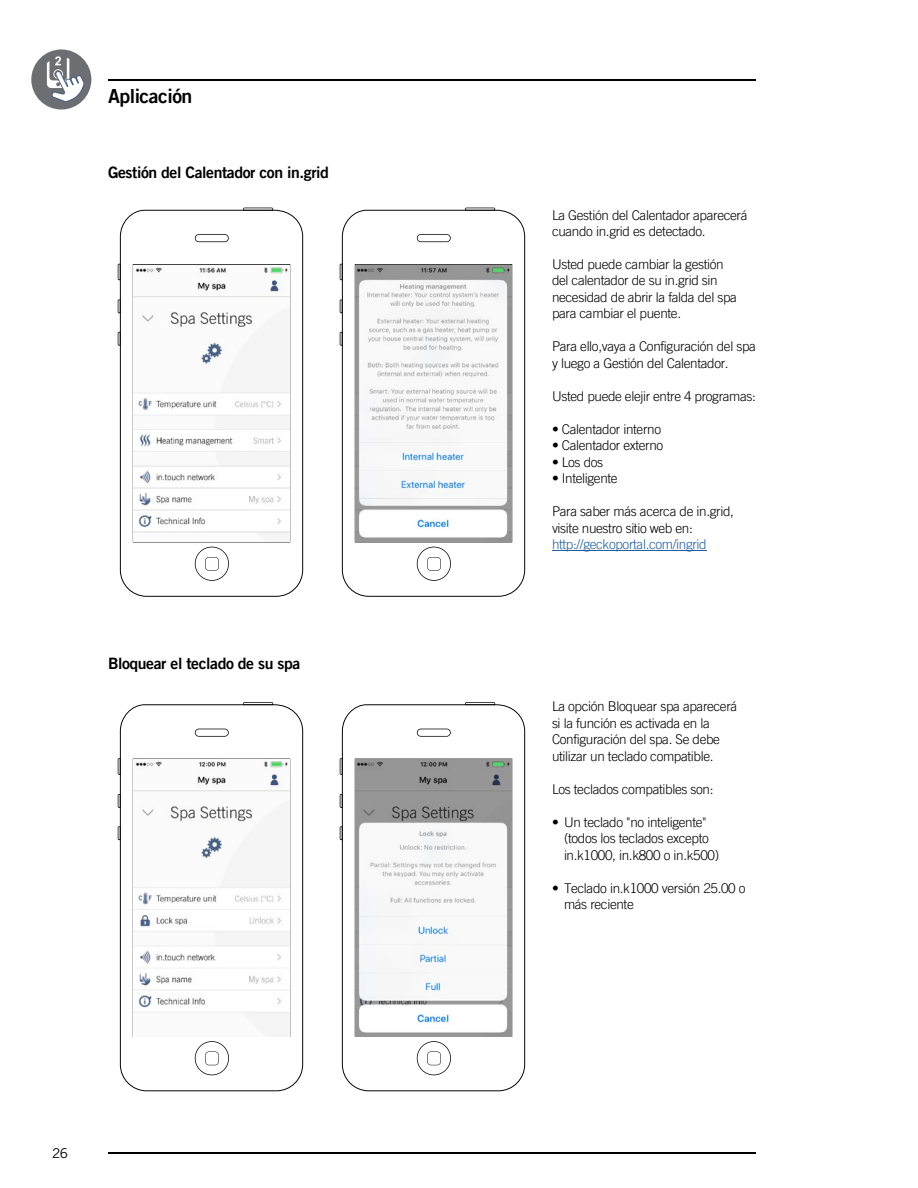
<style>
.page{position:relative;width:918px;height:1188px;background:#fff}
.page>*{position:absolute;margin:0;border:0;box-sizing:border-box;transform-origin:0 0}
.t1{font:19.5px "Trade Gothic LT Std Bd 2";letter-spacing:-.025em;color:#000}
.t2{font:15.75px "Trade Gothic LT Std Bd 2";letter-spacing:-.025em;color:#000}
.t3{font:300 13.5px/16.5px "Trade Gothic LT Std";letter-spacing:-.025em;color:#000}
.t4{font:300 13.5px "Trade Gothic LT Std";letter-spacing:-.025em;color:#215e9e}
.t5{font:13.5px "Trade Gothic LT Std";color:#000}
</style>
<div class="page">
<div style="left:31px;top:49px;width:60px;height:61px;background:#6d6e71;border-radius:50%"></div>
<svg style="left:47px;top:56px;width:37px;height:46px"></svg>
<hr style="left:108px;top:79px;width:648px;height:2px;background:#000">
<hr style="left:108px;top:1152px;width:648px;height:2px;background:#000">
<svg style="left:122px;top:210px;width:181px;height:387px"></svg>
<svg style="left:118px;top:208px;width:155px;height:373px"></svg>
<img style="left:133px;top:265px;width:157px;height:277px">
<svg style="left:344px;top:210px;width:181px;height:387px"></svg>
<svg style="left:340px;top:208px;width:155px;height:373px"></svg>
<img style="left:355px;top:265px;width:157px;height:277px">
<hr style="left:552px;top:551px;width:155px;height:1px;background:#215e9e">
<svg style="left:122px;top:704px;width:181px;height:387px"></svg>
<svg style="left:118px;top:702px;width:155px;height:373px"></svg>
<img style="left:133px;top:760px;width:157px;height:276px">
<svg style="left:344px;top:704px;width:181px;height:387px"></svg>
<svg style="left:340px;top:702px;width:155px;height:373px"></svg>
<img style="left:355px;top:760px;width:157px;height:276px">
<h1 class="t1" style="left:108px;top:84px;width:86px">Aplicación</h1>
<p class="t2" style="left:108px;top:163px;width:223px">Gestión del Calentador con in.grid</p>
<p class="t2" style="left:108px;top:653px;width:194px">Bloquear el teclado de su spa</p>
<p class="t5" style="left:52px;top:1145px;width:18px">26</p>
<p class="t3" style="left:552px;top:206px;width:197px">La Gestión del Calentador aparecerá cuando in.grid es detectado.</p>
<p class="t3" style="left:552px;top:256px;width:187px">Usted puede cambiar la gestión del calentador de su in.grid sin necesidad de abrir la falda del spa para cambiar el puente.</p>
<p class="t3" style="left:552px;top:338px;width:205px">Para ello,vaya a Configuración del spa y luego a Gestión del Calentador.</p>
<p class="t3" style="left:552px;top:388px;width:206px">Usted puede elejir entre 4 programas:</p>
<p class="t3" style="left:552px;top:421px;width:111px">• Calentador interno</p>
<p class="t3" style="left:552px;top:437px;width:113px">• Calentador externo</p>
<p class="t3" style="left:552px;top:454px;width:53px">• Los dos</p>
<p class="t3" style="left:552px;top:470px;width:67px">• Inteligente</p>
<p class="t3" style="left:552px;top:503px;width:183px">Para saber más acerca de in.grid, visite nuestro sitio web en:</p>
<p class="t4" style="left:552px;top:537px;width:156px">http://geckoportal.com/ingrid</p>
<p class="t3" style="left:552px;top:698px;width:187px">La opción Bloquear spa aparecerá si la función es activada en la<br>Configuración del spa. Se debe utilizar un teclado compatible.</p>
<p class="t3" style="left:552px;top:781px;width:163px">Los teclados compatibles son:</p>
<p class="t3" style="left:564px;top:814px;width:157px;text-indent:-12px">• Un teclado "no inteligente" (todos los teclados excepto in.k1000, in.k800 o in.k500)</p>
<p class="t3" style="left:564px;top:880px;width:183px;text-indent:-12px">• Teclado in.k1000 versión 25.00 o más reciente</p>
</div>
